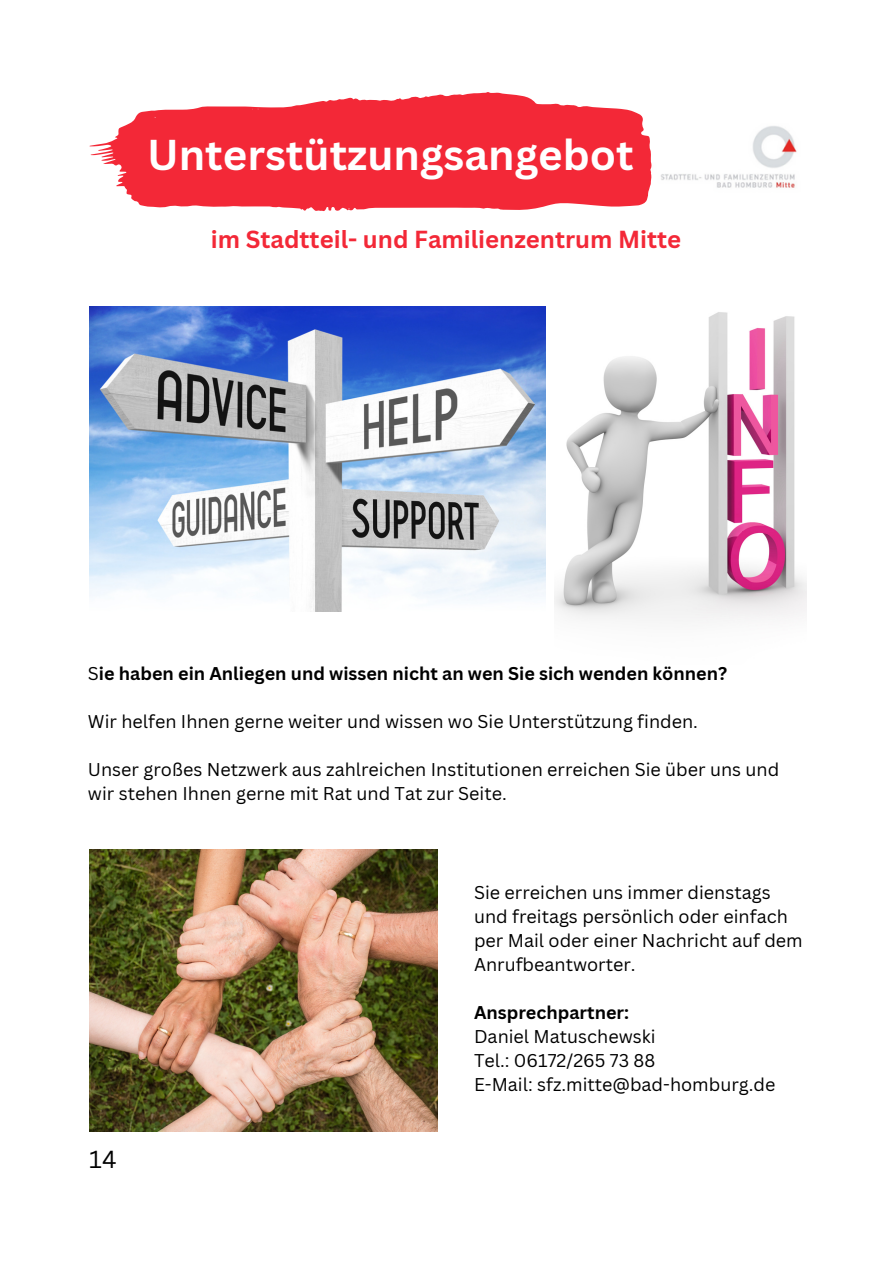
<style>
.page{position:relative;width:893px;height:1264px;background:#fff}
.page>*{position:absolute;margin:0;border:0;box-sizing:border-box;transform-origin:0 0}
.t1{font:700 42px "Canva Sans";color:#fff}
.t2{font:700 24px "Canva Sans";color:#f32837}
.t3{font:24px "Canva Sans";color:#000}
.t4{font:18px/24px "Canva Sans";color:#000}
.t5{font:700 18px "Canva Sans";color:#000}
.s1{font-weight:400}
</style>
<div class="page">
<svg style="left:89px;top:92px;width:563px;height:119px;fill:#f32837"></svg>
<img style="left:661px;top:126px;width:136px;height:62px">
<img style="left:89px;top:306px;width:457px;height:305px">
<img style="left:89px;top:849px;width:349px;height:282px">
<img style="left:554px;top:312px;width:252px;height:309px">
<p class="t1" style="left:147px;top:125px;width:488px">Unterstützungsangebot</p>
<p class="t2" style="left:211px;top:222px;width:472px">im Stadtteil- und Familienzentrum Mitte</p>
<p class="t5" style="left:88px;top:661px;width:640px"><span class="s1">S</span>ie haben ein Anliegen und wissen nicht an wen Sie sich wenden können?</p>
<p class="t4" style="left:88px;top:709px;width:611px">Wir helfen Ihnen gerne weiter und wissen wo Sie Unterstützung finden.</p>
<p class="t4" style="left:88px;top:757px;width:692px">Unser großes Netzwerk aus zahlreichen Institutionen erreichen Sie über uns und wir stehen Ihnen gerne mit Rat und Tat zur Seite.</p>
<p class="t3" style="left:89px;top:1141px;width:29px">14</p>
<p class="t4" style="left:474px;top:879px;width:330px">Sie erreichen uns immer dienstags und freitags persönlich oder einfach per Mail oder einer Nachricht auf dem<br>Anrufbeantworter.</p>
<p class="t5" style="left:474px;top:999px;width:157px">Ansprechpartner:</p>
<p class="t4" style="left:474px;top:1023px;width:183px">Daniel Matuschewski</p>
<p class="t4" style="left:474px;top:1047px;width:183px">Tel.: 06172/265 73 88</p>
<p class="t4" style="left:474px;top:1071px;width:303px">E-Mail: sfz.mitte@bad-homburg.de</p>
</div>
